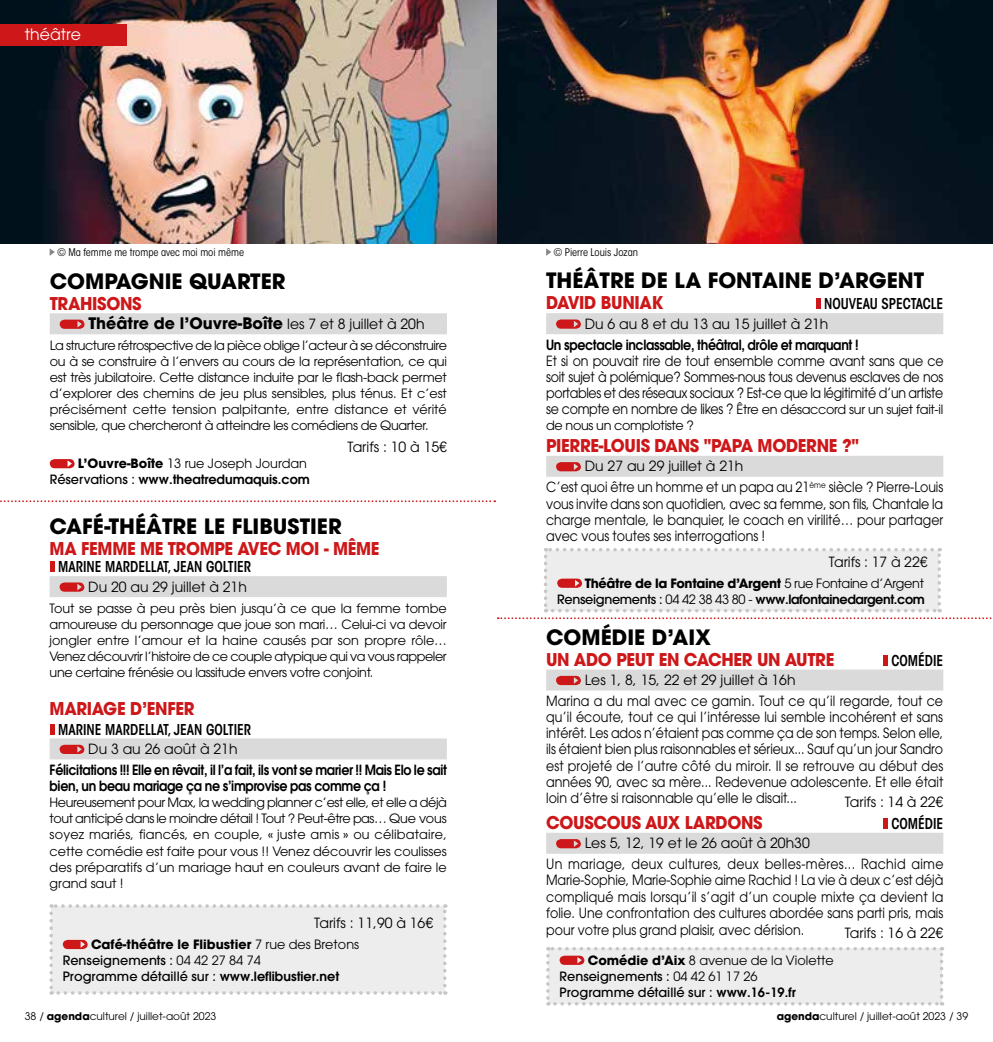
<style>
.page{position:relative;width:993px;height:1042px;background:#fff}
.page>*{position:absolute;margin:0;border:0;box-sizing:border-box;transform-origin:0 0}
.t1{font:700 21px "ITC Avant Garde Pro";color:#000}
.t2{font:700 17.5px "ITC Avant Garde Pro";letter-spacing:-.02em;color:#cd1719;scale:.94 1}
.t3{font:700 15.75px "ITC Avant Garde Pro";color:#000}
.t4{font:15.75px "ITC Avant Garde Pro";color:#fff}
.t5{font:600 condensed 14.88px "ITC Avant Garde Std";color:#000;scale:.92 1}
.t6{font:14px/16.3px "ITC Avant Garde Pro";color:#000;text-align:justify;scale:.9 1}
.t7{font:14px/21px "ITC Avant Garde Pro";color:#000}
.t8{font:600 14px/16.1px "ITC Avant Garde Pro";letter-spacing:-.025em;color:#000;scale:.9 1}
.t9{font:14px/21px "ITC Avant Garde Pro";letter-spacing:.025em;color:#000}
.t10{font:12.78px/16.1px "ITC Avant Garde Pro";letter-spacing:-.025em;color:#000;text-align:justify}
.t11{font:500 12.78px/16.1px "ITC Avant Garde Pro";color:#000}
.t12{font:600 12.78px/16.1px "ITC Avant Garde Pro";color:#000;text-align:right}
.t13{font:10.5px "ITC Avant Garde Pro";color:#000}
.t14{font:condensed 10.5px "ITC Avant Garde Std";color:#000}
.s1{font-weight:400;font-size:14px}
.s2{font-weight:700}
.s3{font-weight:400}
.s4{font-weight:500}
.s5{font-weight:600}
.s6{font-size:14px}
</style>
<div class="page">
<img style="left:0;top:0;width:992px;height:243px">
<div style="left:0;top:25px;width:126px;height:21px;background:#cd1719"></div>
<svg style="left:50px;top:248px;width:5px;height:8px"></svg>
<div style="left:50px;top:738px;width:396px;height:21px;background:#dadada"></div>
<div style="left:50px;top:724px;width:5px;height:11px;background:#cd1719"></div>
<svg style="left:60px;top:745px;width:24px;height:9px"></svg>
<div style="left:49px;top:904px;width:397px;height:90px;background:#ededed"></div>
<div style="left:50px;top:576px;width:396px;height:21px;background:#dadada"></div>
<div style="left:50px;top:561px;width:5px;height:11px;background:#cd1719"></div>
<svg style="left:60px;top:582px;width:24px;height:10px"></svg>
<div style="left:546px;top:313px;width:397px;height:21px;background:#dadada"></div>
<div style="left:815px;top:298px;width:5px;height:11px;background:#cd1719"></div>
<svg style="left:556px;top:319px;width:24px;height:10px"></svg>
<div style="left:546px;top:669px;width:397px;height:21px;background:#dadada"></div>
<div style="left:882px;top:655px;width:5px;height:11px;background:#cd1719"></div>
<svg style="left:556px;top:676px;width:24px;height:9px"></svg>
<div style="left:546px;top:833px;width:397px;height:21px;background:#dadada"></div>
<div style="left:882px;top:818px;width:5px;height:11px;background:#cd1719"></div>
<svg style="left:556px;top:839px;width:24px;height:9px"></svg>
<div style="left:546px;top:456px;width:397px;height:21px;background:#dadada"></div>
<svg style="left:556px;top:462px;width:24px;height:9px"></svg>
<div style="left:50px;top:313px;width:397px;height:21px;background:#dadada"></div>
<svg style="left:60px;top:320px;width:24px;height:9px"></svg>
<svg style="left:50px;top:459px;width:25px;height:9px"></svg>
<svg style="left:0;top:500px;width:495px;height:2px"></svg>
<svg style="left:497px;top:548px;width:495px;height:71px"></svg>
<svg style="left:546px;top:947px;width:397px;height:58px;background:#ebe9e9"></svg>
<svg style="left:546px;top:248px;width:5px;height:8px"></svg>
<p class="t4" style="left:25px;top:25px;width:58px">théâtre</p>
<p class="t14" style="left:57px;top:246px;width:188px">© Ma femme me trompe avec moi moi même</p>
<h1 class="t1" style="left:50px;top:267px;width:237px">COMPAGNIE QUARTER</h1>
<h2 class="t2" style="left:50px;top:291px;width:99px">TRAHISONS</h2>
<p class="t3" style="left:88px;top:312px;width:337px">Théâtre de l’Ouvre-Boîte <span class="s1">les 7 et 8 juillet à 20h</span></p>
<p class="t10" style="left:50px;top:337px;width:399px">La structure rétrospective de la pièce oblige l’acteur à se déconstruire ou à se construire à l’envers au cours de la représentation, ce qui est très jubilatoire. Cette distance induite par le flash-back permet d’explorer des chemins de jeu plus sensibles, plus ténus. Et c’est précisément cette tension palpitante, entre distance et vérité sensible, que chercheront à atteindre les comédiens de Quarter.</p>
<p class="t7" style="left:347px;top:436px;width:101px">Tarifs : 10 à 15€</p>
<p class="t12" style="left:50px;top:455px;width:261px"><span class="s2">L’Ouvre-Boîte</span> <span class="s3">13 rue Joseph Jourdan<br></span><span class="s4">Réservations :</span> www.theatredumaquis.com</p>
<h1 class="t1" style="left:50px;top:512px;width:293px">CAFÉ-THÉÂTRE LE FLIBUSTIER</h1>
<h2 class="t2" style="left:50px;top:536px;width:352px">MA FEMME ME TROMPE AVEC MOI - MÊME</h2>
<p class="t5" style="left:58px;top:558px;width:211px">MARINE MARDELLAT, JEAN GOLTIER</p>
<p class="t7" style="left:88px;top:576px;width:160px">Du 20 au 29 juillet à 21h</p>
<p class="t10" style="left:50px;top:600px;width:399px">Tout se passe à peu près bien jusqu’à ce que la femme tombe amoureuse du personnage que joue son mari… Celui-ci va devoir jongler entre l’amour et la haine causés par son propre rôle… Venez découvrir l’histoire de ce couple atypique qui va vous rappeler une certaine frénésie ou lassitude envers votre conjoint.</p>
<h2 class="t2" style="left:50px;top:697px;width:155px">MARIAGE D’ENFER</h2>
<p class="t5" style="left:58px;top:720px;width:211px">MARINE MARDELLAT, JEAN GOLTIER</p>
<p class="t7" style="left:88px;top:738px;width:151px">Du 3 au 26 août à 21h</p>
<p class="t8" style="left:50px;top:761px;width:443px">Félicitations !!! Elle en rêvait, il l’a fait, ils vont se marier !! Mais Elo le sait bien, un beau mariage ça ne s’improvise pas comme ça !</p>
<p class="t10" style="left:50px;top:794px;width:399px">Heureusement pour Max, la wedding planner c’est elle, et elle a déjà tout anticipé dans le moindre détail ! Tout ? Peut-être pas… Que vous soyez mariés, fiancés, en couple, « juste amis » ou célibataire, cette comédie est faite pour vous !! Venez découvrir les coulisses des préparatifs d’un mariage haut en couleurs avant de faire le grand saut !</p>
<p class="t7" style="left:314px;top:912px;width:120px">Tarifs : 11,90 à 16€</p>
<p class="t11" style="left:63px;top:936px;width:298px;text-indent:28px"><span class="s2">Café-théâtre le Flibustier</span> <span class="s3">7 rue des Bretons<br></span>Renseignements : <span class="s3">04 42 27 84 74<br></span>Programme détaillé sur : <span class="s5">www.leflibustier.net</span></p>
<p class="t14" style="left:553px;top:246px;width:86px">© Pierre Louis Jozan</p>
<h1 class="t1" style="left:546px;top:267px;width:379px">THÉÂTRE DE LA FONTAINE D’ARGENT</h1>
<h2 class="t2" style="left:546px;top:291px;width:126px">DAVID BUNIAK</h2>
<p class="t5" style="left:823px;top:295px;width:131px">NOUVEAU SPECTACLE</p>
<p class="t7" style="left:584px;top:313px;width:245px">Du 6 au 8 et du 13 au 15 juillet à 21h</p>
<p class="t8" style="left:546px;top:336px;width:348px">Un spectacle inclassable, théâtral, drôle et marquant !</p>
<p class="t6" style="left:546px;top:352px;width:443px">Et si on pouvait rire de tout ensemble comme avant sans que ce soit sujet à polémique? Sommes-nous tous devenus esclaves de nos portables et des réseaux sociaux ? Est-ce que la légitimité d’un artiste</p>
<p class="t10" style="left:546px;top:401px;width:398px"><span class="s6">se compte en nombre de likes ?</span> Être en désaccord sur un sujet fait-il de nous un complotiste ?</p>
<h2 class="t2" style="left:546px;top:434px;width:334px">PIERRE-LOUIS DANS "PAPA MODERNE ?"</h2>
<p class="t7" style="left:546px;top:455px;width:398px;text-indent:39px">Du 27 au 29 juillet à 21h<br>C’est quoi être un homme et un papa au 21<sup>ème</sup> siècle ? Pierre-Louis</p>
<p class="t6" style="left:546px;top:495px;width:442px">vous invite dans son quotidien, avec sa femme, son fils, Chantale la charge mentale, le banquier, le coach en virilité… pour partager avec vous toutes ses interrogations !</p>
<p class="t7" style="left:828px;top:551px;width:100px">Tarifs : 17 à 22€</p>
<p class="t10" style="left:557px;top:575px;width:369px;text-align:right"><span class="s2">Théâtre de la Fontaine d’Argent</span> 5 rue Fontaine d’Argent<br><span class="s4">Renseignements :</span> 04 42 38 43 80 - <span class="s5">www.lafontainedargent.com</span></p>
<h1 class="t1" style="left:546px;top:623px;width:166px">COMÉDIE D’AIX</h1>
<h2 class="t2" style="left:546px;top:648px;width:308px">UN ADO PEUT EN CACHER UN AUTRE</h2>
<p class="t5" style="left:891px;top:651px;width:58px">COMÉDIE</p>
<p class="t7" style="left:546px;top:669px;width:398px;text-indent:39px">Les 1, 8, 15, 22 et 29 juillet à 16h<br>Marina a du mal avec ce gamin. Tout ce qu’il regarde, tout ce</p>
<p class="t6" style="left:546px;top:709px;width:443px">qu’il écoute, tout ce qui l’intéresse lui semble incohérent et sans intérêt. Les ados n’étaient pas comme ça de son temps. Selon elle, ils étaient bien plus raisonnables et sérieux... Sauf qu’un jour Sandro est projeté de l’autre côté du miroir. Il se retrouve au début des années 90, avec sa mère... Redevenue adolescente. Et elle était loin d’être si raisonnable qu’elle le disait...</p>
<p class="t7" style="left:844px;top:791px;width:100px">Tarifs : 14 à 22€</p>
<h2 class="t2" style="left:546px;top:811px;width:232px">COUSCOUS AUX LARDONS</h2>
<p class="t5" style="left:891px;top:814px;width:58px">COMÉDIE</p>
<p class="t9" style="left:546px;top:832px;width:399px;text-indent:39px">Les 5, 12, 19 et le 26 août à 20h30<br>Un mariage, deux cultures, deux belles-mères... Rachid aime</p>
<p class="t6" style="left:546px;top:872px;width:443px">Marie-Sophie, Marie-Sophie aime Rachid ! La vie à deux c’est déjà compliqué mais lorsqu’il s’agit d’un couple mixte ça devient la folie. Une confrontation des cultures abordée sans parti pris, mais pour votre plus grand plaisir, avec dérision.</p>
<p class="t7" style="left:844px;top:922px;width:100px">Tarifs : 16 à 22€</p>
<p class="t11" style="left:559px;top:952px;width:275px;text-indent:28px"><span class="s2">Comédie d’Aix</span> <span class="s3">8 avenue de la Violette<br></span>Renseignements : <span class="s3">04 42 61 17 26<br></span>Programme détaillé sur : <span class="s5">www.16-19.fr</span></p>
<p class="t13" style="left:25px;top:1009px;width:193px">38 / <span class="s2">agenda</span>culturel / juillet-août 2023</p>
<p class="t13" style="left:776px;top:1009px;width:193px"><span class="s2">agenda</span>culturel / juillet-août 2023 / 39</p>
</div>
